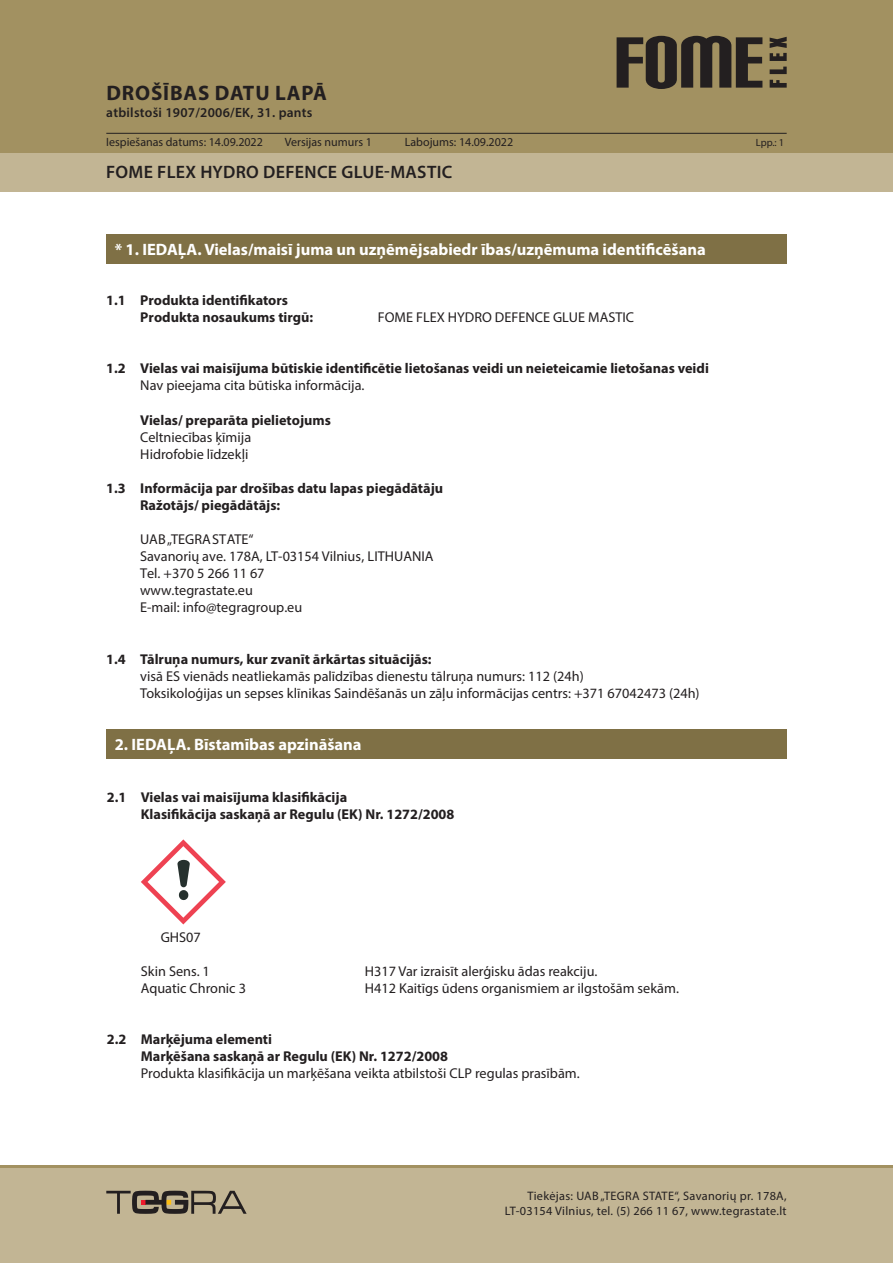
<style>
.page{position:relative;width:893px;height:1263px;background:#fff}
.page>*{position:absolute;margin:0;border:0;box-sizing:border-box;transform-origin:0 0}
.Pavadinimas{font:700 21px "Myriad Pro";letter-spacing:.04em;color:#231f20}
.t1{font:600 18px "Myriad Pro";letter-spacing:.02em;color:#231f20}
.Skyrius_baltas{font:700 16.5px "Myriad Pro";color:#fff}
.Tekstas_paprastas{font:14.25px/16.8px "Myriad Pro";color:#231f20}
.Tekstas_paprastas-2{font:700 14.25px "Myriad Pro";color:#231f20}
._1_1_skyrius_Boldas{font:700 14.25px "Myriad Pro";color:#231f20}
.Pavadinimas-2{font:600 13.5px "Myriad Pro";letter-spacing:.02em;color:#231f20}
.t2{font:12.3px/14.7px "Myriad Pro";letter-spacing:.025em;color:#231f20;text-align:right}
.Pavadinimas-3{font:12px "Myriad Pro";color:#231f20}
.Pavadinimas-4{font:10.5px "Myriad Pro";color:#231f20}
</style>
<div class="page">
<div style="left:0;top:0;width:893px;height:191px;background:#a29161"></div>
<div style="left:0;top:153px;width:893px;height:38px;background:#c2b594"></div>
<div style="left:0;top:1165px;width:893px;height:98px;background:#c2b594"></div>
<hr style="left:0;top:1165px;width:893px;height:2px;background:#a29161">
<svg style="left:770px;top:80px;width:17px;height:8px"></svg>
<svg style="left:770px;top:67px;width:17px;height:7px"></svg>
<svg style="left:770px;top:37px;width:17px;height:24px"></svg>
<svg style="left:617px;top:36px;width:145px;height:53px"></svg>
<svg style="left:106px;top:1191px;width:141px;height:23px"></svg>
<hr style="left:106px;top:133px;width:681px;height:1px;background:#231f20">
<div style="left:106px;top:234px;width:681px;height:30px;background:#7f7045"></div>
<svg style="left:141px;top:839px;width:85px;height:85px"></svg>
<div style="left:106px;top:729px;width:681px;height:30px;background:#7f7045"></div>
<p class="Pavadinimas" style="left:107px;top:80px;width:222px">DROŠĪBAS DATU LAPĀ</p>
<p class="Pavadinimas-2" style="left:106px;top:104px;width:208px">atbilstoši 1907/2006/EK, 31. pants</p>
<p class="Pavadinimas-3" style="left:106px;top:134px;width:158px">Iespiešanas datums: 14.09.2022</p>
<p class="Pavadinimas-3" style="left:285px;top:134px;width:89px">Versijas numurs 1</p>
<p class="Pavadinimas-3" style="left:405px;top:134px;width:110px">Labojums: 14.09.2022</p>
<p class="Pavadinimas-4" style="left:756px;top:136px;width:30px">Lpp.: 1</p>
<p class="t1" style="left:106px;top:160px;width:348px">FOME FLEX HYDRO DEFENCE GLUE-MASTIC</p>
<p class="Skyrius_baltas" style="left:115px;top:238px;width:592px">* 1. IEDAĻA. Vielas/maisī juma un uzņēmējsabiedr ības/uzņēmuma identificēšana</p>
<p class="Tekstas_paprastas-2" style="left:106px;top:291px;width:183px">1.1 Produkta identifikators</p>
<p class="Tekstas_paprastas-2" style="left:140px;top:308px;width:174px">Produkta nosaukums tirgū:</p>
<p class="Tekstas_paprastas" style="left:378px;top:308px;width:258px">FOME FLEX HYDRO DEFENCE GLUE MASTIC</p>
<p class="Tekstas_paprastas-2" style="left:106px;top:359px;width:604px">1.2 Vielas vai maisījuma būtiskie identificētie lietošanas veidi un neieteicamie lietošanas veidi</p>
<p class="Tekstas_paprastas" style="left:140px;top:377px;width:226px">Nav pieejama cita būtiska informācija.</p>
<p class="Tekstas_paprastas-2" style="left:140px;top:410px;width:192px">Vielas/ preparāta pielietojums</p>
<p class="Tekstas_paprastas" style="left:140px;top:428px;width:112px">Celtniecības ķīmija</p>
<p class="Tekstas_paprastas" style="left:140px;top:445px;width:110px">Hidrofobie līdzekļi</p>
<p class="_1_1_skyrius_Boldas" style="left:106px;top:479px;width:338px">1.3 Informācija par drošības datu lapas piegādātāju</p>
<p class="Tekstas_paprastas-2" style="left:140px;top:496px;width:142px">Ražotājs/ piegādātājs:</p>
<p class="Tekstas_paprastas" style="left:140px;top:531px;width:295px">UAB „TEGRA STATE“<br>Savanorių ave. 178A, LT-03154 Vilnius, LITHUANIA<br>Tel. +370 5 266 11 67<br>www.tegrastate.eu<br>E-mail: info@tegragroup.eu</p>
<p class="_1_1_skyrius_Boldas" style="left:106px;top:650px;width:327px">1.4 Tālruņa numurs, kur zvanīt ārkārtas situācijās:</p>
<p class="Tekstas_paprastas" style="left:140px;top:668px;width:445px">visā ES vienāds neatliekamās palīdzības dienestu tālruņa numurs: 112 (24h)</p>
<p class="Tekstas_paprastas" style="left:140px;top:685px;width:561px">Toksikoloģijas un sepses klīnikas Saindēšanās un zāļu informācijas centrs: +371 67042473 (24h)</p>
<p class="Skyrius_baltas" style="left:115px;top:734px;width:248px">2. IEDAĻA. Bīstamības apzināšana</p>
<p class="Tekstas_paprastas-2" style="left:107px;top:788px;width:242px">2.1 Vielas vai maisījuma klasifikācija</p>
<p class="Tekstas_paprastas-2" style="left:141px;top:805px;width:315px">Klasifikācija saskaņā ar Regulu (EK) Nr. 1272/2008</p>
<p class="Tekstas_paprastas" style="left:161px;top:928px;width:42px">GHS07</p>
<p class="Tekstas_paprastas" style="left:141px;top:962px;width:71px">Skin Sens. 1</p>
<p class="Tekstas_paprastas" style="left:365px;top:962px;width:234px">H317 Var izraisīt alerģisku ādas reakciju.</p>
<p class="Tekstas_paprastas" style="left:141px;top:979px;width:107px">Aquatic Chronic 3</p>
<p class="Tekstas_paprastas" style="left:365px;top:979px;width:316px">H412 Kaitīgs ūdens organismiem ar ilgstošām sekām.</p>
<p class="_1_1_skyrius_Boldas" style="left:107px;top:1030px;width:167px">2.2 Marķējuma elementi</p>
<p class="_1_1_skyrius_Boldas" style="left:141px;top:1047px;width:309px">Marķēšana saskaņā ar Regulu (EK) Nr. 1272/2008</p>
<p class="Tekstas_paprastas" style="left:141px;top:1065px;width:440px">Produkta klasifikācija un marķēšana veikta atbilstoši CLP regulas prasībām.</p>
<p class="t2" style="left:505px;top:1188px;width:283px">Tiekėjas: UAB „TEGRA STATE“, Savanorių pr. 178A,<br>LT-03154 Vilnius, tel. (5) 266 11 67, www.tegrastate.lt</p>
</div>
